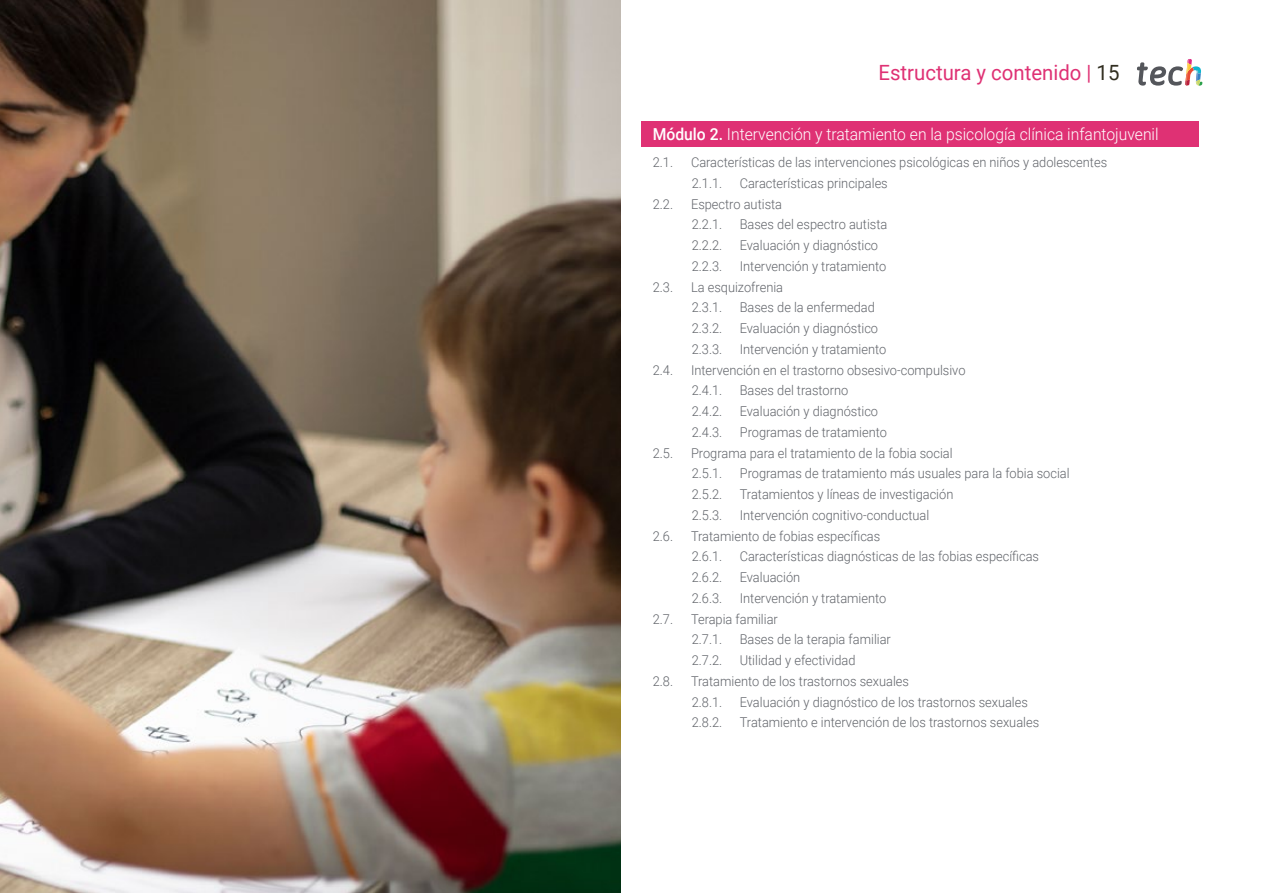
<style>
.page{position:relative;width:1263px;height:893px;background:#fff}
.page>*{position:absolute;margin:0;border:0;box-sizing:border-box;transform-origin:0 0}
.t1{font:21px "Roboto";color:#df3174}
.t2{font:300 16.5px "Roboto";color:#fff;scale:.95 1}
.t3{font:300 13.5px/20.7px "Roboto";color:#61646a;scale:.95 1}
.s1{color:#312e20}
.s2{font-weight:500}
</style>
<div class="page">
<svg style="left:1137px;top:59px;width:65px;height:27px"></svg>
<div style="left:642px;top:121px;width:557px;height:25px;background:#df3174"></div>
<img style="left:0;top:0;width:621px;height:893px">
<h1 class="t1" style="left:878px;top:57px;width:242px">Estructura y contenido | <span class="s1">15</span></h1>
<p class="t2" style="left:653px;top:123px;width:534px"><span class="s2">Módulo 2.</span> Intervención y tratamiento en la psicología clínica infantojuvenil</p>
<p class="t3" style="left:653px;top:151px;width:23px">2.1.</p>
<p class="t3" style="left:691px;top:151px;width:439px">Características de las intervenciones psicológicas en niños y adolescentes<br>2.1.1.</p>
<p class="t3" style="left:740px;top:172px;width:157px">Características principales</p>
<p class="t3" style="left:653px;top:193px;width:23px">2.2.</p>
<p class="t3" style="left:691px;top:193px;width:97px">Espectro autista<br>2.2.1.</p>
<p class="t3" style="left:740px;top:214px;width:157px">Bases del espectro autista</p>
<p class="t3" style="left:692px;top:234px;width:34px">2.2.2.</p>
<p class="t3" style="left:740px;top:234px;width:147px">Evaluación y diagnóstico</p>
<p class="t3" style="left:692px;top:255px;width:34px">2.2.3.</p>
<p class="t3" style="left:740px;top:255px;width:156px">Intervención y tratamiento</p>
<p class="t3" style="left:653px;top:276px;width:23px">2.3.</p>
<p class="t3" style="left:691px;top:276px;width:98px">La esquizofrenia<br>2.3.1.</p>
<p class="t3" style="left:740px;top:297px;width:144px">Bases de la enfermedad</p>
<p class="t3" style="left:692px;top:317px;width:34px">2.3.2.</p>
<p class="t3" style="left:740px;top:317px;width:147px">Evaluación y diagnóstico</p>
<p class="t3" style="left:692px;top:338px;width:34px">2.3.3.</p>
<p class="t3" style="left:740px;top:338px;width:156px">Intervención y tratamiento</p>
<p class="t3" style="left:653px;top:359px;width:23px">2.4.</p>
<p class="t3" style="left:691px;top:359px;width:290px">Intervención en el trastorno obsesivo-compulsivo<br>2.4.1.</p>
<p class="t3" style="left:740px;top:380px;width:116px">Bases del trastorno</p>
<p class="t3" style="left:692px;top:400px;width:34px">2.4.2.</p>
<p class="t3" style="left:740px;top:400px;width:147px">Evaluación y diagnóstico</p>
<p class="t3" style="left:692px;top:421px;width:34px">2.4.3.</p>
<p class="t3" style="left:740px;top:421px;width:156px">Programas de tratamiento</p>
<p class="t3" style="left:653px;top:442px;width:23px">2.5.</p>
<p class="t3" style="left:691px;top:442px;width:277px">Programa para el tratamiento de la fobia social<br>2.5.1.</p>
<p class="t3" style="left:740px;top:463px;width:349px">Programas de tratamiento más usuales para la fobia social</p>
<p class="t3" style="left:692px;top:483px;width:34px">2.5.2.</p>
<p class="t3" style="left:740px;top:483px;width:226px">Tratamientos y líneas de investigación</p>
<p class="t3" style="left:692px;top:504px;width:34px">2.5.3.</p>
<p class="t3" style="left:740px;top:504px;width:201px">Intervención cognitivo-conductual</p>
<p class="t3" style="left:653px;top:525px;width:23px">2.6.</p>
<p class="t3" style="left:691px;top:525px;width:201px">Tratamiento de fobias específicas<br>2.6.1.</p>
<p class="t3" style="left:740px;top:546px;width:317px">Características diagnósticas de las fobias específicas</p>
<p class="t3" style="left:692px;top:566px;width:34px">2.6.2.</p>
<p class="t3" style="left:740px;top:566px;width:65px">Evaluación</p>
<p class="t3" style="left:692px;top:587px;width:34px">2.6.3.</p>
<p class="t3" style="left:740px;top:587px;width:156px">Intervención y tratamiento</p>
<p class="t3" style="left:653px;top:608px;width:23px">2.7.</p>
<p class="t3" style="left:691px;top:608px;width:93px">Terapia familiar<br>2.7.1.</p>
<p class="t3" style="left:740px;top:629px;width:161px">Bases de la terapia familiar</p>
<p class="t3" style="left:692px;top:649px;width:34px">2.7.2.</p>
<p class="t3" style="left:740px;top:649px;width:123px">Utilidad y efectividad</p>
<p class="t3" style="left:653px;top:670px;width:23px">2.8.</p>
<p class="t3" style="left:691px;top:670px;width:231px">Tratamiento de los trastornos sexuales<br>2.8.1.</p>
<p class="t3" style="left:740px;top:691px;width:305px">Evaluación y diagnóstico de los trastornos sexuales</p>
<p class="t3" style="left:692px;top:712px;width:34px">2.8.2.</p>
<p class="t3" style="left:740px;top:712px;width:317px">Tratamiento e intervención de los trastornos sexuales</p>
</div>
